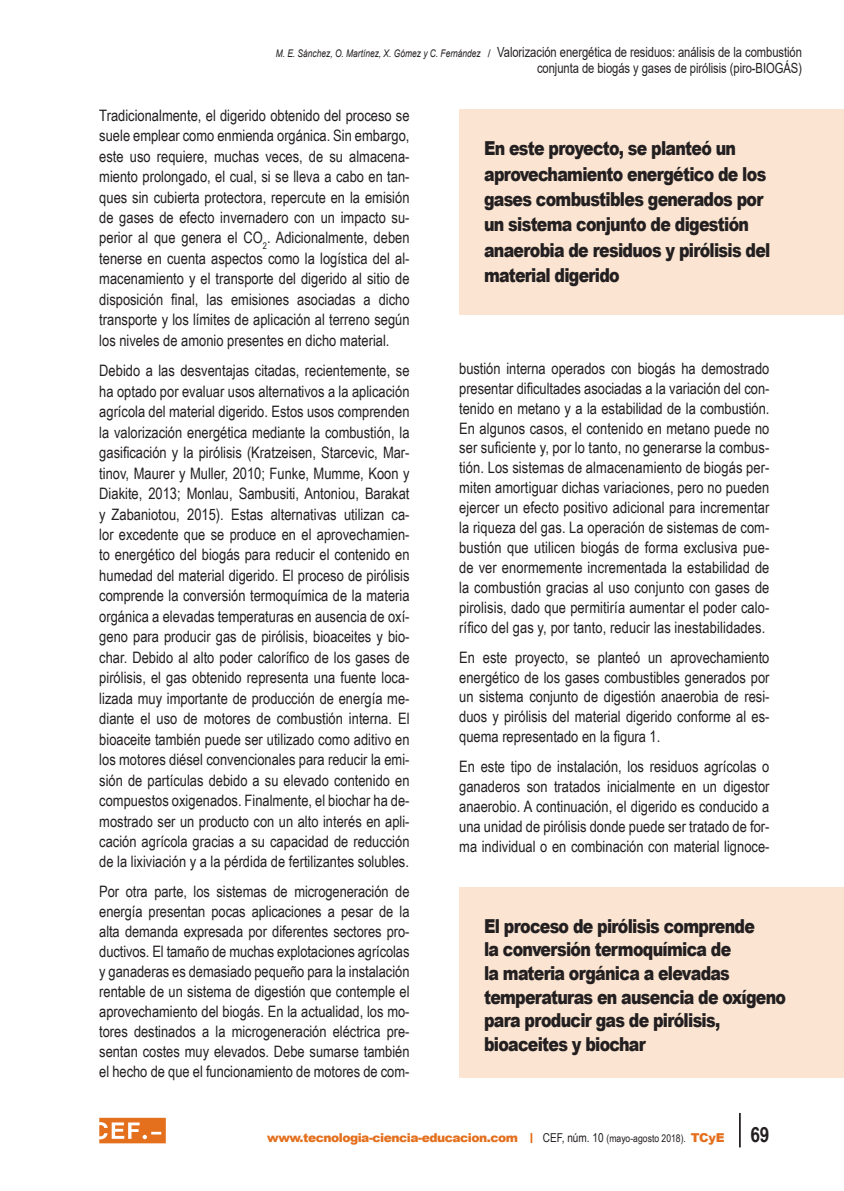
<style>
.page{position:relative;width:844px;height:1191px;background:#fff}
.page>*{position:absolute;margin:0;border:0;box-sizing:border-box;transform-origin:0 0}
.t1{font:900 19.25px/23.6px "Arial";letter-spacing:-.045em;color:#231f20;scale:.82 1}
.texto_general{font:15.75px/20.5px "Arial Narrow";color:#231f20;text-align:justify}
.t2{font:14px/15.8px "Arial";letter-spacing:-.005em;color:#231f20;text-align:right;scale:.8 1}
.t3{font:900 12.25px "Arial";letter-spacing:-.04em;color:#e4701e}
.t4{font:10.5px "Arial Narrow";color:#231f20}
.s1{font-style:italic;font-size:10.5px}
.s2{font-size:10.5px}
.s3{font-size:12.25px}
.s4{font-family:"Arial";font-weight:900;font-size:12.25px;color:#e4701e}
.s5{font-weight:700;font-size:21px}
</style>
<div class="page">
<svg style="left:530px;top:1133px;width:2px;height:10px"></svg>
<hr style="left:738px;top:1113px;width:2px;height:34px;background:#231f20">
<svg style="left:99px;top:1117px;width:67px;height:26px;background:#e99050"></svg>
<div style="left:459px;top:886px;width:384px;height:191px;background:#fbe5d2"></div>
<div style="left:459px;top:109px;width:384px;height:206px;background:#fbe5d2"></div>
<p class="t2" style="left:275px;top:44px;width:659px"><span class="s1">M. E. Sánchez, O. Martínez, X. Gómez y C. Fernández</span> <span class="s2">/</span> Valorización energética de residuos: análisis de la combustión conjunta de biogás y gases de pirólisis (piro-BIOGÁS)</p>
<p class="texto_general" style="left:99px;top:104px;width:312px">Tradicionalmente, el digerido obtenido del proceso se suele emplear como enmienda orgánica. Sin embargo, este uso requiere, muchas veces, de su almacena&shy;miento prolongado, el cual, si se lleva a cabo en tan&shy;ques sin cubierta protectora, repercute en la emisión de gases de efecto invernadero con un impacto su&shy;perior al que genera el CO<sub>2</sub>. Adicionalmente, deben tenerse en cuenta aspectos como la logística del al&shy;macenamiento y el transporte del digerido al sitio de disposición final, las emisiones asociadas a dicho transporte y los límites de aplicación al terreno según los niveles de amonio presentes en dicho material.</p>
<p class="texto_general" style="left:99px;top:360px;width:312px">Debido a las desventajas citadas, recientemente, se ha optado por evaluar usos alternativos a la aplicación agrícola del material digerido. Estos usos comprenden la valorización energética mediante la combustión, la gasificación y la pirólisis (Kratzeisen, Starcevic, Mar&shy;tinov, Maurer y Muller, 2010; Funke, Mumme, Koon y Diakite, 2013; Monlau, Sambusiti, Antoniou, Barakat y Zabaniotou, 2015). Estas alternativas utilizan ca&shy;lor excedente que se produce en el aprovechamien&shy;to energético del biogás para reducir el contenido en humedad del material digerido. El proceso de pirólisis comprende la conversión termoquímica de la materia orgánica a elevadas temperaturas en ausencia de oxí&shy;geno para producir gas de pirólisis, bioaceites y bio&shy;char. Debido al alto poder calorífico de los gases de pirólisis, el gas obtenido representa una fuente loca&shy;lizada muy importante de producción de energía me&shy;diante el uso de motores de combustión interna. El bioaceite también puede ser utilizado como aditivo en los motores diésel convencionales para reducir la emi&shy;sión de partículas debido a su elevado contenido en compuestos oxigenados. Finalmente, el biochar ha de&shy;mostrado ser un producto con un alto interés en apli&shy;cación agrícola gracias a su capacidad de reducción de la lixiviación y a la pérdida de fertilizantes solubles.</p>
<p class="texto_general" style="left:99px;top:881px;width:312px;line-height:19.9px">Por otra parte, los sistemas de microgeneración de energía presentan pocas aplicaciones a pesar de la alta demanda expresada por diferentes sectores pro&shy;ductivos. El tamaño de muchas explotaciones agrícolas y ganaderas es demasiado pequeño para la instalación rentable de un sistema de digestión que contemple el aprovechamiento del biogás. En la actualidad, los mo&shy;tores destinados a la microgeneración eléctrica pre&shy;sentan costes muy elevados. Debe sumarse también el hecho de que el funcionamiento de motores de com-</p>
<p class="t1" style="left:484px;top:135px;width:351px;line-height:25.4px">En este proyecto, se planteó un aprovechamiento energético de los gases combustibles generados por un sistema conjunto de digestión anaerobia de residuos y pirólisis del material digerido</p>
<p class="texto_general" style="left:459px;top:357px;width:312px;line-height:19.9px">bustión interna operados con biogás ha demostrado presentar dificultades asociadas a la variación del con&shy;tenido en metano y a la estabilidad de la combustión.<br>En algunos casos, el contenido en metano puede no ser suficiente y, por lo tanto, no generarse la combus&shy;tión. Los sistemas de almacenamiento de biogás per&shy;miten amortiguar dichas variaciones, pero no pueden ejercer un efecto positivo adicional para incrementar la riqueza del gas. La operación de sistemas de com&shy;bustión que utilicen biogás de forma exclusiva pue&shy;de ver enormemente incrementada la estabilidad de la combustión gracias al uso conjunto con gases de pirolisis, dado que permitiría aumentar el poder calo&shy;rífico del gas y, por tanto, reducir las inestabilidades.</p>
<p class="texto_general" style="left:459px;top:646px;width:312px;line-height:19.9px">En este proyecto, se planteó un aprovechamiento energético de los gases combustibles generados por un sistema conjunto de digestión anaerobia de resi&shy;duos y pirólisis del material digerido conforme al es&shy;quema representado en la figura 1.</p>
<p class="texto_general" style="left:459px;top:756px;width:312px;line-height:19.9px">En este tipo de instalación, los residuos agrícolas o ganaderos son tratados inicialmente en un digestor anaerobio. A continuación, el digerido es conducido a una unidad de pirólisis donde puede ser tratado de for&shy;ma individual o en combinación con material lignoce-</p>
<p class="t1" style="left:484px;top:913px;width:370px">El proceso de pirólisis comprende<br>la conversión termoquímica de<br>la materia orgánica a elevadas temperaturas en ausencia de oxígeno para producir gas de pirólisis, bioaceites y biochar</p>
<p class="t3" style="left:267px;top:1129px;width:252px">www.tecnologia-ciencia-educacion.com</p>
<p class="t4" style="left:542px;top:1130px;width:228px"><span class="s3">CEF, núm. 10</span> (mayo-agosto 2018). <span class="s4">TCyE</span> <span class="s5">69</span></p>
</div>
